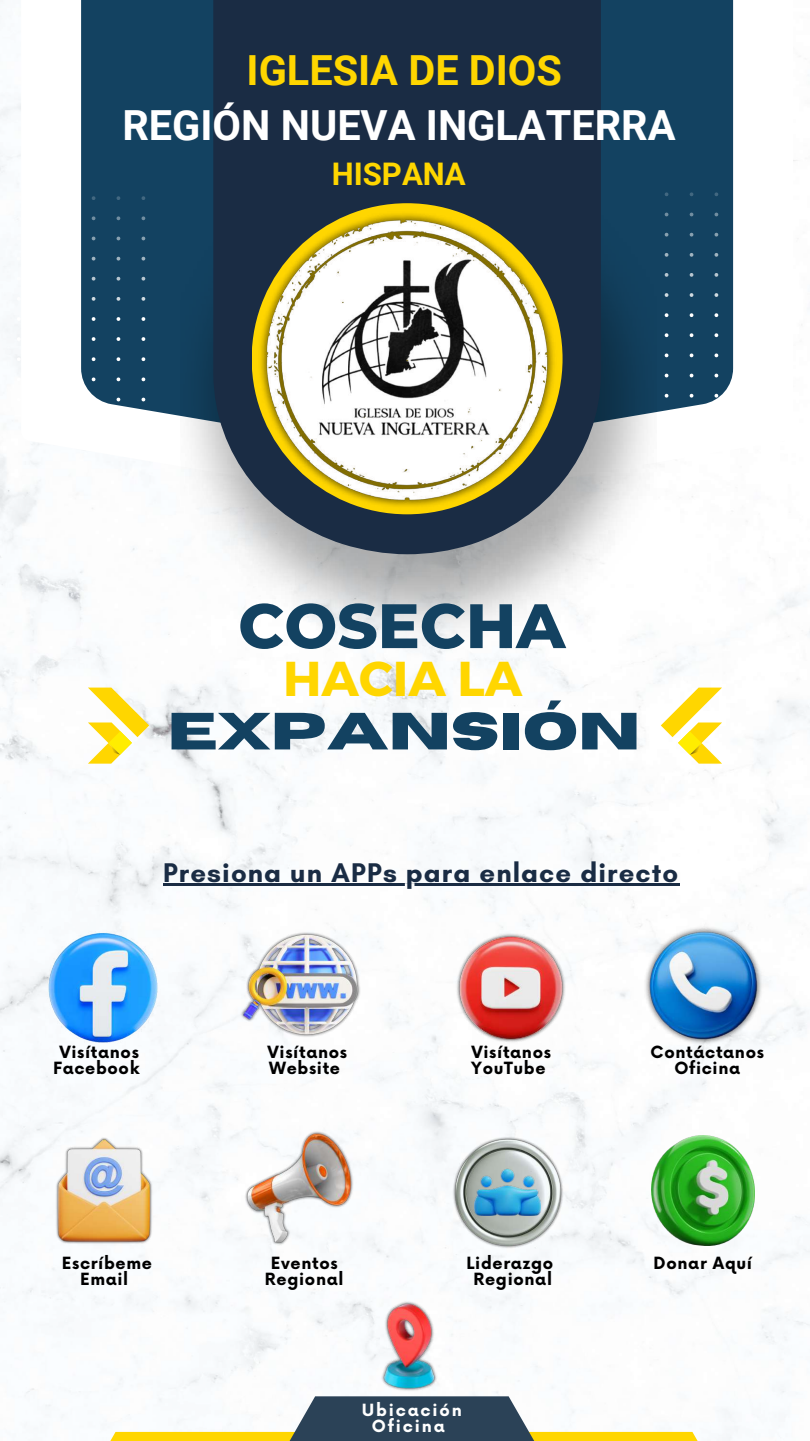
<style>
.page{position:relative;width:810px;height:1441px;background:#fff}
.page>*{position:absolute;margin:0;border:0;box-sizing:border-box;transform-origin:0 0}
.t1{font:800 62.6px "Montserrat";color:#134261}
.t2{font:700 52.2px "Horizon";color:#134261}
.t3{font:700 48.9px "Montserrat";color:#ffd600}
.t4{font:700 41.5px "Roboto";color:#fff}
.t5{font:700 41.5px "Roboto";color:#ffd600}
.t6{font:700 31.1px "Roboto";color:#ffd600}
.t7{font:700 27.5px "Glacial Indifference";letter-spacing:.04em;color:#1a2c44}
.t8{font:700 16.4px/15.8px "Now";letter-spacing:.04em;color:#000;text-align:center}
.t9{font:700 16.4px/15.8px "Now";letter-spacing:.11em;color:#fff;text-align:center}
</style>
<div class="page">
<img style="left:0;top:0;width:810px;height:1440px">
<svg style="left:21px;top:0;width:772px;height:504px"></svg>
<svg style="left:81px;top:0;width:652px;height:452px;background:#28536f"></svg>
<img style="left:181px;top:157px;width:476px;height:482px">
<svg style="left:213px;top:0;width:388px;height:554px;background:#2d3e53"></svg>
<img style="left:245px;top:188px;width:325px;height:341px">
<svg style="left:739px;top:394px;width:4px;height:3px"></svg>
<svg style="left:764px;top:394px;width:4px;height:3px"></svg>
<svg style="left:789px;top:394px;width:4px;height:3px"></svg>
<svg style="left:665px;top:373px;width:3px;height:4px"></svg>
<svg style="left:690px;top:373px;width:3px;height:4px"></svg>
<svg style="left:715px;top:373px;width:3px;height:4px"></svg>
<svg style="left:739px;top:373px;width:4px;height:4px"></svg>
<svg style="left:764px;top:373px;width:4px;height:4px"></svg>
<svg style="left:789px;top:373px;width:4px;height:4px"></svg>
<svg style="left:665px;top:353px;width:3px;height:4px"></svg>
<svg style="left:690px;top:353px;width:3px;height:4px"></svg>
<svg style="left:715px;top:353px;width:3px;height:4px"></svg>
<svg style="left:739px;top:353px;width:4px;height:4px"></svg>
<svg style="left:764px;top:353px;width:4px;height:4px"></svg>
<svg style="left:789px;top:353px;width:4px;height:4px"></svg>
<svg style="left:665px;top:333px;width:3px;height:4px"></svg>
<svg style="left:690px;top:333px;width:3px;height:4px"></svg>
<svg style="left:715px;top:333px;width:3px;height:4px"></svg>
<svg style="left:739px;top:333px;width:4px;height:4px"></svg>
<svg style="left:764px;top:333px;width:4px;height:4px"></svg>
<svg style="left:789px;top:333px;width:4px;height:4px"></svg>
<svg style="left:665px;top:313px;width:3px;height:4px"></svg>
<svg style="left:690px;top:313px;width:3px;height:4px"></svg>
<svg style="left:715px;top:313px;width:3px;height:4px"></svg>
<svg style="left:739px;top:313px;width:4px;height:4px"></svg>
<svg style="left:764px;top:313px;width:4px;height:4px"></svg>
<svg style="left:789px;top:313px;width:4px;height:4px"></svg>
<svg style="left:665px;top:293px;width:3px;height:4px"></svg>
<svg style="left:690px;top:293px;width:3px;height:4px"></svg>
<svg style="left:715px;top:293px;width:3px;height:4px"></svg>
<svg style="left:739px;top:293px;width:4px;height:4px"></svg>
<svg style="left:764px;top:293px;width:4px;height:4px"></svg>
<svg style="left:789px;top:293px;width:4px;height:4px"></svg>
<svg style="left:665px;top:273px;width:3px;height:4px"></svg>
<svg style="left:690px;top:273px;width:3px;height:4px"></svg>
<svg style="left:715px;top:273px;width:3px;height:4px"></svg>
<svg style="left:739px;top:273px;width:4px;height:4px"></svg>
<svg style="left:764px;top:273px;width:4px;height:4px"></svg>
<svg style="left:789px;top:273px;width:4px;height:4px"></svg>
<svg style="left:665px;top:253px;width:3px;height:4px"></svg>
<svg style="left:690px;top:253px;width:3px;height:4px"></svg>
<svg style="left:715px;top:253px;width:3px;height:4px"></svg>
<svg style="left:739px;top:253px;width:4px;height:4px"></svg>
<svg style="left:764px;top:253px;width:4px;height:4px"></svg>
<svg style="left:789px;top:253px;width:4px;height:4px"></svg>
<svg style="left:739px;top:233px;width:4px;height:3px"></svg>
<svg style="left:764px;top:233px;width:4px;height:3px"></svg>
<svg style="left:789px;top:233px;width:4px;height:3px"></svg>
<svg style="left:665px;top:212px;width:3px;height:4px"></svg>
<svg style="left:690px;top:212px;width:3px;height:4px"></svg>
<svg style="left:715px;top:212px;width:3px;height:4px"></svg>
<svg style="left:739px;top:212px;width:4px;height:4px"></svg>
<svg style="left:764px;top:212px;width:4px;height:4px"></svg>
<svg style="left:789px;top:212px;width:4px;height:4px"></svg>
<svg style="left:739px;top:193px;width:4px;height:3px"></svg>
<svg style="left:764px;top:193px;width:4px;height:3px"></svg>
<svg style="left:789px;top:193px;width:4px;height:3px"></svg>
<svg style="left:17px;top:397px;width:4px;height:4px"></svg>
<svg style="left:42px;top:397px;width:4px;height:4px"></svg>
<svg style="left:67px;top:397px;width:3px;height:4px"></svg>
<svg style="left:92px;top:397px;width:3px;height:4px"></svg>
<svg style="left:117px;top:397px;width:3px;height:4px"></svg>
<svg style="left:142px;top:397px;width:3px;height:4px"></svg>
<svg style="left:17px;top:377px;width:4px;height:4px"></svg>
<svg style="left:42px;top:377px;width:4px;height:4px"></svg>
<svg style="left:67px;top:377px;width:3px;height:4px"></svg>
<svg style="left:92px;top:377px;width:3px;height:4px"></svg>
<svg style="left:117px;top:377px;width:3px;height:4px"></svg>
<svg style="left:142px;top:377px;width:3px;height:4px"></svg>
<svg style="left:17px;top:357px;width:4px;height:4px"></svg>
<svg style="left:42px;top:357px;width:4px;height:4px"></svg>
<svg style="left:67px;top:357px;width:3px;height:4px"></svg>
<svg style="left:92px;top:357px;width:3px;height:4px"></svg>
<svg style="left:117px;top:357px;width:3px;height:4px"></svg>
<svg style="left:142px;top:357px;width:3px;height:4px"></svg>
<svg style="left:17px;top:337px;width:4px;height:4px"></svg>
<svg style="left:42px;top:337px;width:4px;height:4px"></svg>
<svg style="left:67px;top:337px;width:3px;height:4px"></svg>
<svg style="left:92px;top:337px;width:3px;height:4px"></svg>
<svg style="left:117px;top:337px;width:3px;height:4px"></svg>
<svg style="left:142px;top:337px;width:3px;height:4px"></svg>
<svg style="left:17px;top:317px;width:4px;height:4px"></svg>
<svg style="left:42px;top:317px;width:4px;height:4px"></svg>
<svg style="left:67px;top:317px;width:3px;height:4px"></svg>
<svg style="left:92px;top:317px;width:3px;height:4px"></svg>
<svg style="left:117px;top:317px;width:3px;height:4px"></svg>
<svg style="left:142px;top:317px;width:3px;height:4px"></svg>
<svg style="left:17px;top:297px;width:4px;height:4px"></svg>
<svg style="left:42px;top:297px;width:4px;height:4px"></svg>
<svg style="left:67px;top:297px;width:3px;height:4px"></svg>
<svg style="left:92px;top:297px;width:3px;height:4px"></svg>
<svg style="left:117px;top:297px;width:3px;height:4px"></svg>
<svg style="left:142px;top:297px;width:3px;height:4px"></svg>
<svg style="left:17px;top:277px;width:4px;height:3px"></svg>
<svg style="left:42px;top:277px;width:4px;height:3px"></svg>
<svg style="left:17px;top:257px;width:4px;height:3px"></svg>
<svg style="left:42px;top:257px;width:4px;height:3px"></svg>
<svg style="left:17px;top:236px;width:4px;height:4px"></svg>
<svg style="left:42px;top:236px;width:4px;height:4px"></svg>
<svg style="left:67px;top:236px;width:3px;height:4px"></svg>
<svg style="left:92px;top:236px;width:3px;height:4px"></svg>
<svg style="left:117px;top:236px;width:3px;height:4px"></svg>
<svg style="left:142px;top:236px;width:3px;height:4px"></svg>
<svg style="left:17px;top:216px;width:4px;height:4px"></svg>
<svg style="left:42px;top:216px;width:4px;height:4px"></svg>
<svg style="left:67px;top:216px;width:3px;height:4px"></svg>
<svg style="left:92px;top:216px;width:3px;height:4px"></svg>
<svg style="left:117px;top:216px;width:3px;height:4px"></svg>
<svg style="left:142px;top:216px;width:3px;height:4px"></svg>
<svg style="left:17px;top:196px;width:4px;height:4px"></svg>
<svg style="left:42px;top:196px;width:4px;height:4px"></svg>
<svg style="left:67px;top:196px;width:3px;height:4px"></svg>
<svg style="left:92px;top:196px;width:3px;height:4px"></svg>
<svg style="left:117px;top:196px;width:3px;height:4px"></svg>
<svg style="left:142px;top:196px;width:3px;height:4px"></svg>
<svg style="left:88px;top:687px;width:61px;height:76px"></svg>
<svg style="left:661px;top:687px;width:61px;height:76px"></svg>
<img style="left:651px;top:1135px;width:104px;height:109px">
<img style="left:30px;top:911px;width:144px;height:143px">
<img style="left:244px;top:1129px;width:111px;height:116px">
<img style="left:239px;top:929px;width:123px;height:108px">
<img style="left:451px;top:1135px;width:114px;height:113px">
<img style="left:475px;top:1160px;width:66px;height:54px">
<img style="left:54px;top:1135px;width:99px;height:110px">
<img style="left:437px;top:911px;width:145px;height:145px">
<img style="left:640px;top:917px;width:128px;height:133px">
<svg style="left:98px;top:1395px;width:612px;height:45px"></svg>
<img style="left:369px;top:1288px;width:83px;height:113px">
<hr style="left:163px;top:883px;width:516px;height:2px;background:#1a2c44">
<h3 class="t5" style="left:247px;top:47px;width:317px">IGLESIA DE DIOS</h3>
<h3 class="t4" style="left:122px;top:101px;width:555px">REGIÓN NUEVA INGLATERRA</h3>
<h3 class="t6" style="left:332px;top:156px;width:135px">HISPANA</h3>
<h1 class="t1" style="left:238px;top:587px;width:329px">COSECHA</h1>
<h3 class="t3" style="left:283px;top:646px;width:241px">HACIA LA</h3>
<h2 class="t2" style="left:167px;top:705px;width:475px">EXPANSIÓN</h2>
<h3 class="t7" style="left:163px;top:855px;width:517px">Presiona un APPs para enlace directo</h3>
<p class="t8" style="left:53px;top:1045px;width:88px">Visítanos<br>Facebook</p>
<p class="t8" style="left:471px;top:1045px;width:81px;text-align:left">Visítanos<br>YouTube</p>
<p class="t8" style="left:268px;top:1045px;width:81px;text-align:left">Visítanos<br>Website</p>
<p class="t8" style="left:651px;top:1045px;width:115px">Contáctanos<br>Oficina</p>
<p class="t8" style="left:62px;top:1255px;width:92px">Escríbeme<br>Email</p>
<p class="t8" style="left:265px;top:1255px;width:80px">Eventos<br>Regional</p>
<p class="t8" style="left:467px;top:1255px;width:88px">Liderazgo<br>Regional</p>
<p class="t8" style="left:654px;top:1255px;width:100px">Donar Aquí</p>
<p class="t9" style="left:362px;top:1402px;width:102px">Ubicación<br>Oficina</p>
</div>
